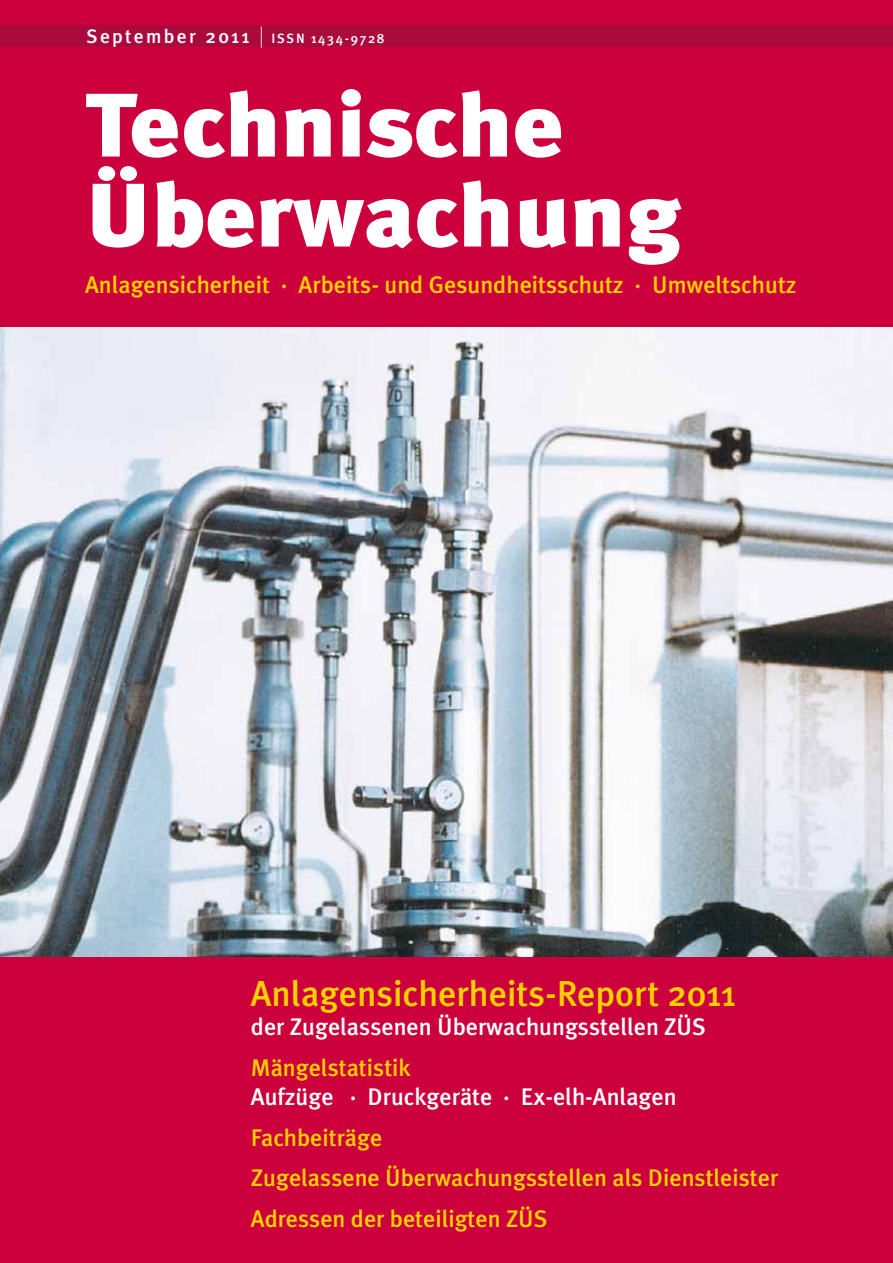
<style>
.page{position:relative;width:893px;height:1263px;background:#cb003c}
.page>*{position:absolute;margin:0;border:0;box-sizing:border-box;transform-origin:0 0}
.t1{font:900 90px/90px "Meta Plus";color:#fff;scale:1.09 1}
.t2{font:500 36px "Meta Plus";color:#ffd000}
.t3{font:500 24px/40.8px "Meta Plus";color:#ffd000}
.t4{font:500 24px "Meta Plus";color:#fff}
.t5{font:500 19.5px "Meta Plus";letter-spacing:.12em;color:#fff}
.s1{font-size:13.5px}
</style>
<div class="page">
<img style="left:0;top:327px;width:893px;height:630px">
<div style="left:0;top:26px;width:893px;height:21px;background:#ab0a3d"></div>
<p class="t5" style="left:87px;top:25px;width:300px">September 2011 <span class="s1">ISSN 1434-9728</span></p>
<h1 class="t1" style="left:85px;top:80px;width:548px">Technische<br>Überwachung</h1>
<p class="t3" style="left:85px;top:264px;width:713px">Anlagensicherheit · Arbeits- und Gesundheitsschutz · Umweltschutz</p>
<h2 class="t2" style="left:251px;top:973px;width:487px">Anlagensicherheits-Report 2011</h2>
<p class="t4" style="left:251px;top:1013px;width:457px">der Zugelassenen Überwachungsstellen ZÜS</p>
<p class="t3" style="left:251px;top:1047px;width:161px">Mängelstatistik</p>
<p class="t4" style="left:251px;top:1082px;width:427px">Aufzüge · Druckgeräte · Ex-elh-Anlagen</p>
<p class="t3" style="left:251px;top:1116px;width:529px">Fachbeiträge<br>Zugelassene Überwachungsstellen als Dienstleister<br>Adressen der beteiligten ZÜS</p>
</div>
